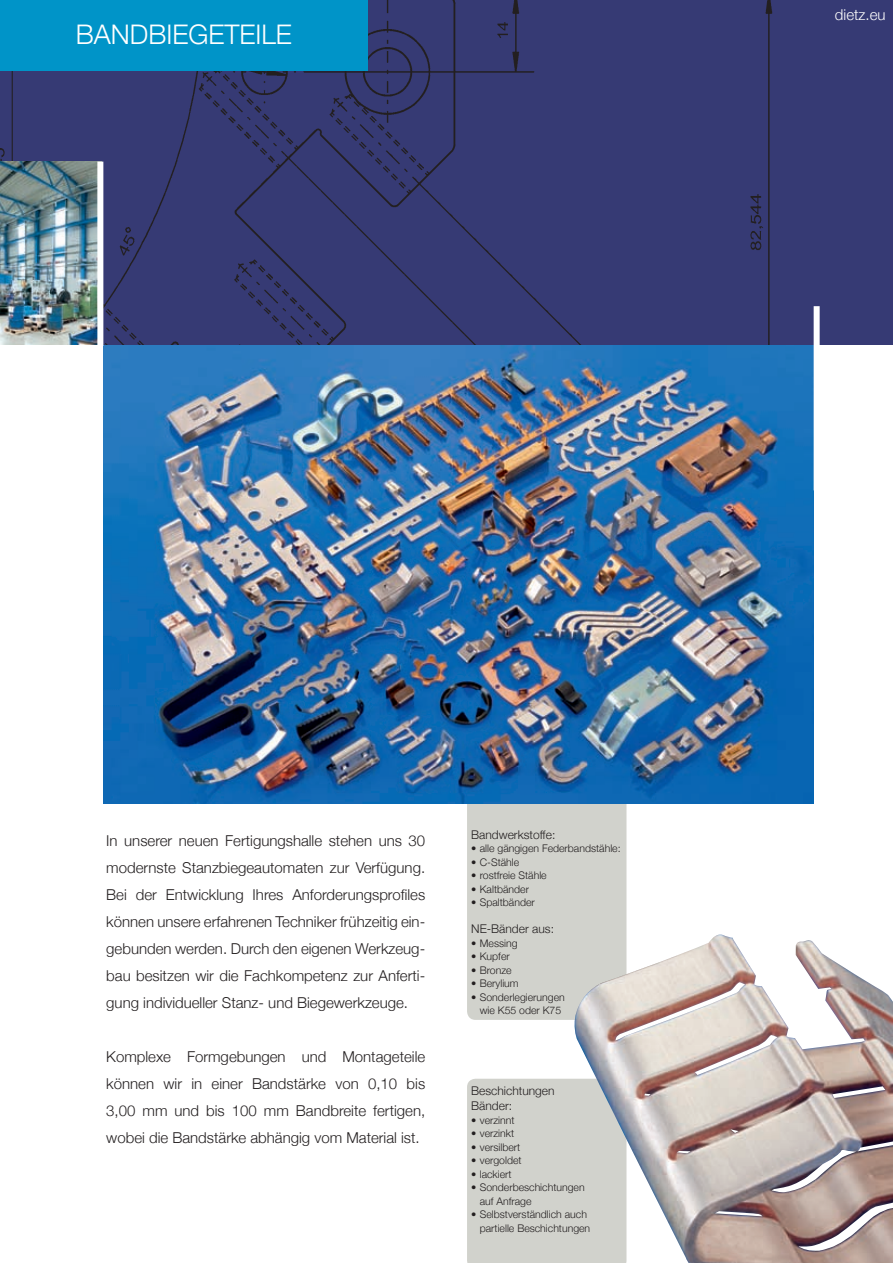
<style>
.page{position:relative;width:893px;height:1263px;background:#fff}
.page>*{position:absolute;margin:0;border:0;box-sizing:border-box;transform-origin:0 0}
.Seiten-Headline{font:300 27px "Helvetica Neue";color:#fff}
.Fliestext_Intros{font:300 15px/27px "Helvetica Neue";color:#231f20;text-align:justify}
.Fliestext_Klein{font:300 15px "Helvetica Neue";color:#fff}
.Fliestext_Intros-2{font:300 12px "Helvetica Neue";color:#231f20}
.Fliestext_Klein-2{font:300 12px "Helvetica Neue";color:#231f20}
.Fliestext_Klein-3{font:300 10.5px "Helvetica Neue";color:#231f20}
</style>
<div class="page">
<div style="left:467px;top:791px;width:159px;height:229px;background:#d1d2cc;border-radius:9px"></div>
<img style="left:103px;top:344px;width:711px;height:460px">
<div style="left:0;top:0;width:893px;height:344px;background:#363a74"></div>
<div style="left:0;top:0;width:368px;height:71px;background:#0094c8"></div>
<img style="left:0;top:162px;width:97px;height:182px">
<div style="left:814px;top:306px;width:6px;height:184px;background:#fff"></div>
<div style="left:97px;top:162px;width:6px;height:184px;background:#fff"></div>
<div style="left:467px;top:1079px;width:106px;height:184px;background:#d1d2cc"></div>
<img style="left:573px;top:934px;width:320px;height:329px">
<p class="Seiten-Headline" style="left:76px;top:18px;width:218px">BANDBIEGETEILE</p>
<p class="Fliestext_Klein" style="left:835px;top:5px;width:52px">dietz.eu</p>
<p class="Fliestext_Intros" style="left:106px;top:827px;width:320px">In unserer neuen Fertigungshalle stehen uns 30 modernste Stanzbiegeautomaten zur Verfügung.<br>Bei der Entwicklung Ihres Anforderungsprofiles können unsere erfahrenen Techniker frühzeitig ein&shy;gebunden werden. Durch den eigenen Werkzeug&shy;bau besitzen wir die Fachkompetenz zur Anferti&shy;gung individueller Stanz- und Biegewerkzeuge.</p>
<p class="Fliestext_Intros" style="left:106px;top:1043px;width:320px">Komplexe Formgebungen und Montageteile</p>
<p class="Fliestext_Intros" style="left:106px;top:1070px;width:320px">können wir in einer Bandstärke von 0,10 bis 3,00 mm und bis 100 mm Bandbreite fertigen, wobei die Bandstärke abhängig vom Material ist.</p>
<p class="Fliestext_Intros-2" style="left:471px;top:827px;width:86px">Bandwerkstoffe:</p>
<p class="Fliestext_Klein-3" style="left:471px;top:842px;width:151px">• alle gängigen Federbandstähle:</p>
<p class="Fliestext_Klein-3" style="left:471px;top:856px;width:49px">• C-Stähle</p>
<p class="Fliestext_Klein-3" style="left:471px;top:869px;width:77px">• rostfreie Stähle</p>
<p class="Fliestext_Klein-3" style="left:471px;top:883px;width:59px">• Kaltbänder</p>
<p class="Fliestext_Klein-3" style="left:471px;top:896px;width:65px">• Spaltbänder</p>
<p class="Fliestext_Klein-2" style="left:471px;top:922px;width:84px">NE-Bänder aus:</p>
<p class="Fliestext_Klein-3" style="left:471px;top:937px;width:48px">• Messing</p>
<p class="Fliestext_Klein-3" style="left:471px;top:950px;width:40px">• Kupfer</p>
<p class="Fliestext_Klein-3" style="left:471px;top:964px;width:42px">• Bronze</p>
<p class="Fliestext_Klein-3" style="left:471px;top:977px;width:49px">• Berylium</p>
<p class="Fliestext_Klein-3" style="left:471px;top:991px;width:95px">• Sonderlegierungen</p>
<p class="Fliestext_Klein-3" style="left:480px;top:1004px;width:83px">wie K55 oder K75</p>
<p class="Fliestext_Intros-2" style="left:471px;top:1083px;width:85px">Beschichtungen</p>
<p class="Fliestext_Intros-2" style="left:471px;top:1098px;width:42px">Bänder:</p>
<p class="Fliestext_Klein-3" style="left:471px;top:1113px;width:45px">• verzinnt</p>
<p class="Fliestext_Klein-3" style="left:471px;top:1127px;width:44px">• verzinkt</p>
<p class="Fliestext_Klein-3" style="left:471px;top:1140px;width:50px">• versilbert</p>
<p class="Fliestext_Klein-3" style="left:471px;top:1154px;width:52px">• vergoldet</p>
<p class="Fliestext_Klein-3" style="left:471px;top:1167px;width:42px">• lackiert</p>
<p class="Fliestext_Klein-3" style="left:471px;top:1181px;width:115px">• Sonderbeschichtungen</p>
<p class="Fliestext_Klein-3" style="left:480px;top:1194px;width:53px">auf Anfrage</p>
<p class="Fliestext_Klein-3" style="left:471px;top:1208px;width:117px">• Selbstverständlich auch</p>
<p class="Fliestext_Klein-3" style="left:480px;top:1221px;width:112px">partielle Beschichtungen</p>
</div>
